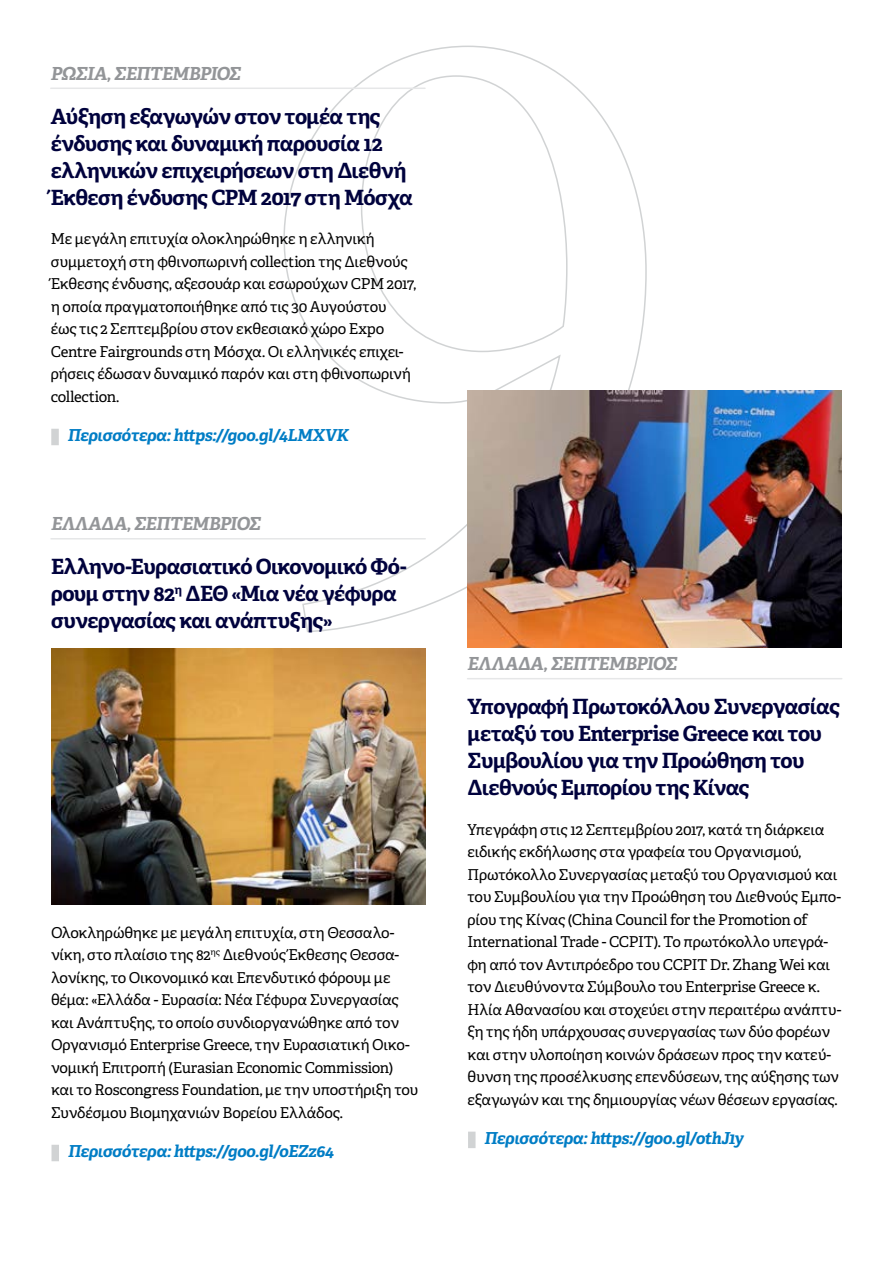
<style>
.page{position:relative;width:893px;height:1263px;background:#fff}
.page>*{position:absolute;margin:0;border:0;box-sizing:border-box;transform-origin:0 0}
.t1{font:700 21px/27px "Adelle PE";letter-spacing:-.04em;color:#00023d}
.t2{font:italic 700 18px "Adelle PE";letter-spacing:-.035em;color:#939598}
.t3{font:italic 700 16.5px "Adelle PE";letter-spacing:-.03em;color:#007dc5}
.t4{font:15px/22.5px "Adelle PE";letter-spacing:-.02em;color:#000}
</style>
<div class="page">
<svg style="left:283px;top:45px;width:364px;height:588px"></svg>
<hr style="left:51px;top:88px;width:374px;height:1px;background:#e6e7e8">
<div style="left:51px;top:429px;width:8px;height:16px;background:#d1d3d4"></div>
<hr style="left:51px;top:538px;width:374px;height:1px;background:#e6e7e8">
<div style="left:52px;top:1145px;width:7px;height:16px;background:#d1d3d4"></div>
<hr style="left:468px;top:678px;width:374px;height:1px;background:#e6e7e8">
<div style="left:468px;top:1131px;width:8px;height:17px;background:#d1d3d4"></div>
<img style="left:468px;top:391px;width:374px;height:257px">
<img style="left:51px;top:648px;width:374px;height:256px">
<p class="t2" style="left:51px;top:60px;width:192px">ΡΩΣΙΑ, ΣΕΠΤΕΜΒΡΙΟΣ</p>
<h1 class="t1" style="left:51px;top:102px;width:364px">Αύξηση εξαγωγών στον τομέα της ένδυσης και δυναμική παρουσία 12 ελληνικών επιχειρήσεων στη Διεθνή Έκθεση ένδυσης CPM 2017 στη Μόσχα</h1>
<p class="t4" style="left:51px;top:227px;width:367px">Με μεγάλη επιτυχία ολοκληρώθηκε η ελληνική συμμετοχή στη φθινοπωρινή collection της Διεθνούς Έκθεσης ένδυσης, αξεσουάρ και εσωρούχων CPM 2017, η οποία πραγματοποιήθηκε από τις 30 Αυγούστου έως τις 2 Σεπτεμβρίου στον εκθεσιακό χώρο Expo Centre Fairgrounds στη Μόσχα. Οι ελληνικές επιχει&shy;ρήσεις έδωσαν δυναμικό παρόν και στη φθινοπωρινή collection.</p>
<p class="t3" style="left:68px;top:423px;width:282px">Περισσότερα: https://goo.gl/4LMXVK</p>
<p class="t2" style="left:51px;top:510px;width:211px">ΕΛΛΑΔΑ, ΣΕΠΤΕΜΒΡΙΟΣ</p>
<h1 class="t1" style="left:51px;top:552px;width:357px">Ελληνo-Ευρασιατικό Οικονομικό Φό&shy;ρουμ στην 82<sup>η</sup> ΔΕΘ «Μια νέα γέφυρα συνεργασίας και ανάπτυξης»</h1>
<p class="t4" style="left:51px;top:920px;width:369px">Ολοκληρώθηκε με μεγάλη επιτυχία, στη Θεσσαλο&shy;νίκη, στο πλαίσιο της 82<sup>ης</sup> Διεθνούς Έκθεσης Θεσσα&shy;λονίκης, το Οικονομικό και Επενδυτικό φόρουμ με θέμα: «Ελλάδα - Ευρασία: Νέα Γέφυρα Συνεργασίας και Ανάπτυξης, το οποίο συνδιοργανώθηκε από τον Οργανισμό Enterprise Greece, την Ευρασιατική Οικο&shy;νομική Επιτροπή (Eurasian Economic Commission) και το Roscongress Foundation, με την υποστήριξη του Συνδέσμου Βιομηχανιών Βορείου Ελλάδος.</p>
<p class="t3" style="left:68px;top:1139px;width:267px">Περισσότερα: https://goo.gl/oEZz64</p>
<p class="t2" style="left:468px;top:650px;width:211px">ΕΛΛΑΔΑ, ΣΕΠΤΕΜΒΡΙΟΣ</p>
<h1 class="t1" style="left:468px;top:692px;width:374px">Υπογραφή Πρωτοκόλλου Συνεργασίας μεταξύ του Enterprise Greece και του Συμβουλίου για την Προώθηση του Διεθνούς Εμπορίου της Κίνας</h1>
<p class="t4" style="left:468px;top:817px;width:375px">Υπεγράφη στις 12 Σεπτεμβρίου 2017, κατά τη διάρκεια ειδικής εκδήλωσης στα γραφεία του Οργανισμού, Πρωτόκολλο Συνεργασίας μεταξύ του Οργανισμού και του Συμβουλίου για την Προώθηση του Διεθνούς Εμπο&shy;ρίου της Κίνας (China Council for the Promotion of International Trade - CCPIT). Το πρωτόκολλο υπεγρά&shy;φη από τον Αντιπρόεδρο του CCPIT Dr. Zhang Wei και τον Διευθύνοντα Σύμβουλο του Enterprise Greece κ.<br>Ηλία Αθανασίου και στοχεύει στην περαιτέρω ανάπτυ&shy;ξη της ήδη υπάρχουσας συνεργασίας των δύο φορέων και στην υλοποίηση κοινών δράσεων προς την κατεύ&shy;θυνση της προσέλκυσης επενδύσεων, της αύξησης των εξαγωγών και της δημιουργίας νέων θέσεων εργασίας.</p>
<p class="t3" style="left:485px;top:1126px;width:261px">Περισσότερα: https://goo.gl/othJ1y</p>
</div>
